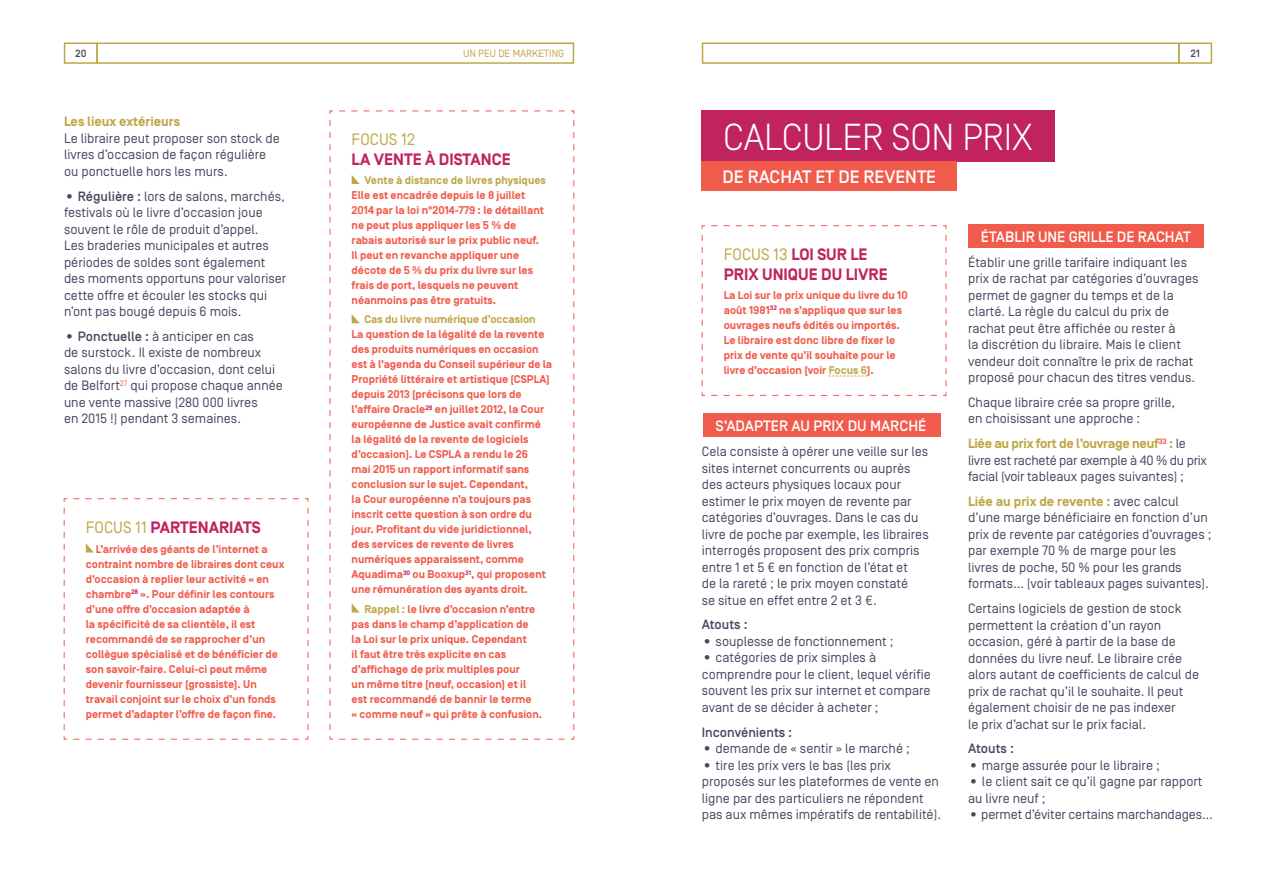
<style>
.page{position:relative;width:1276px;height:893px;background:#fff}
.page>*{position:absolute;margin:0;border:0;box-sizing:border-box;transform-origin:0 0}
.t1{font:300 37.5px "Simplon BP";letter-spacing:-.01em;color:#fff}
.t2{font:500 18px "Simplon BP";color:#fff}
.t3{font:700 16.5px/19.8px "Simplon BP";color:#c0235e}
.t4{font:16.5px "Simplon BP Regular";color:#bfa849}
.t5{font:500 15px "Simplon BP";color:#fff}
.t6{font:13.5px/16.5px "Simplon BP Regular";color:#494760}
.t7{font:13.5px/16.5px "Simplon BP Regular";letter-spacing:-.02em;color:#494760}
.t8{font:700 13.5px "Simplon BP";color:#bfa849}
.t9{font:700 13.5px "Simplon BP";letter-spacing:-.02em;color:#bfa849}
.t10{font:500 13.5px "Simplon BP";color:#494760}
.t11{font:700 11.25px/15px "Simplon BP";color:#f15b4c}
.t12{font:700 11.25px "Simplon BP";color:#bfa849}
.t13{font:10.5px "Simplon BP Regular";color:#bfa849}
.t14{font:500 10.5px "Simplon BP";color:#494760}
.s1{font-family:"Simplon BP";font-weight:500}
.s2{font-family:"Simplon BP Regular";font-weight:400;color:#bfa849}
.s3{color:#bfa849}
.s4{font-family:"Simplon BP Regular";font-weight:400;color:#494760}
</style>
<div class="page">
<svg style="left:701px;top:42px;width:512px;height:22px"></svg>
<svg style="left:63px;top:42px;width:512px;height:22px"></svg>
<svg style="left:329px;top:110px;width:245px;height:630px"></svg>
<svg style="left:701px;top:225px;width:245px;height:171px"></svg>
<div style="left:702px;top:111px;width:352px;height:51px;background:#c0235e"></div>
<div style="left:703px;top:413px;width:237px;height:24px;background:#f15b4c"></div>
<div style="left:968px;top:224px;width:235px;height:24px;background:#f15b4c"></div>
<div style="left:702px;top:161px;width:255px;height:30px;background:#f15b4c"></div>
<svg style="left:63px;top:498px;width:246px;height:242px"></svg>
<p class="t14" style="left:75px;top:47px;width:13px">20</p>
<p class="t13" style="left:463px;top:47px;width:22px">un peu</p>
<p class="t13" style="left:498px;top:47px;width:21px">de marketi</p>
<p class="t13" style="left:552px;top:47px;width:13px">ng</p>
<p class="t14" style="left:1190px;top:47px;width:11px">21</p>
<p class="t8" style="left:64px;top:114px;width:118px">Les lieux extérieurs</p>
<p class="t6" style="left:64px;top:130px;width:217px">Le libraire peut proposer son stock de livres d’occasion de façon régulière ou ponctuelle hors les murs.</p>
<p class="t6" style="left:64px;top:188px;width:224px">• <span class="s1">RÉGULIÈRE :</span> lors de salons, marchés, festivals où le livre d’occasion joue souvent le rôle de produit d’appel.<br>Les braderies municipales et autres périodes de soldes sont également des moments opportuns pour valoriser cette offre et écouler les stocks qui n’ont pas bougé depuis 6 mois.</p>
<p class="t6" style="left:64px;top:328px;width:220px">• <span class="s1">PONCTUELLE :</span> à anticiper en cas<br>de surstock. Il existe de nombreux salons du livre d’occasion, dont celui de Belfort<sup>27</sup> qui propose chaque année une vente massive (280 000 livres<br>en 2015 !) pendant 3 semaines.</p>
<p class="t4" style="left:86px;top:518px;width:10px">focus</p>
<p class="t3" style="left:135px;top:518px;width:127px"><span class="s2">11</span> partenariats</p>
<p class="t11" style="left:86px;top:542px;width:200px;text-indent:10px">L’arrivée des géants de l’internet a contraint nombre de libraires dont ceux d’occasion à replier leur activité « en chambre<sup>28</sup> ». Pour définir les contours d’une offre d’occasion adaptée à<br>la spécificité de sa clientèle, il est recommandé de se rapprocher d’un collègue spécialisé et de bénéficier de son savoir-faire. Celui-ci peut même devenir fournisseur (grossiste). Un travail conjoint sur le choix d’un fonds permet d’adapter l’offre de façon fine.</p>
<p class="t4" style="left:352px;top:130px;width:10px">focus</p>
<p class="t4" style="left:401px;top:130px;width:16px">12</p>
<p class="t3" style="left:352px;top:150px;width:160px">la vente à distance</p>
<p class="t12" style="left:364px;top:174px;width:183px">Vente à distance de livres physiques</p>
<p class="t11" style="left:352px;top:188px;width:194px">Elle est encadrée depuis le 8 juillet 2014 par la loi n°2014-779 : le détaillant ne peut plus appliquer les 5 % de rabais autorisé sur le prix public neuf.<br>Il peut en revanche appliquer une décote de 5 % du prix du livre sur les frais de port, lesquels ne peuvent néanmoins pas être gratuits.</p>
<p class="t12" style="left:364px;top:313px;width:173px">Cas du livre numérique d’occasion</p>
<p class="t11" style="left:352px;top:327px;width:202px">La question de la légalité de la revente des produits numériques en occasion est à l’agenda du Conseil supérieur de la Propriété littéraire et artistique (CSPLA) depuis 2013 (précisons que lors de l’affaire Oracle<sup>29</sup> en juillet 2012, la Cour européenne de Justice avait confirmé la légalité de la revente de logiciels d’occasion). Le CSPLA a rendu le 26<br>mai 2015 un rapport informatif sans conclusion sur le sujet. Cependant,<br>la Cour européenne n’a toujours pas inscrit cette question à son ordre du jour. Profitant du vide juridictionnel, des services de revente de livres numériques apparaissent, comme Aquadima<sup>30</sup> ou Booxup<sup>31</sup>, qui proposent une rémunération des ayants droit.</p>
<p class="t11" style="left:352px;top:602px;width:192px;text-indent:13px"><span class="s3">Rappel :</span> le livre d’occasion n’entre pas dans le champ d’application de<br>la Loi sur le prix unique. Cependant<br>il faut être très explicite en cas d’affichage de prix multiples pour<br>un même titre (neuf, occasion) et il est recommandé de bannir le terme<br>« comme neuf » qui prête à confusion.</p>
<h1 class="t1" style="left:723px;top:115px;width:311px">CALCULER SON PRIX</h1>
<h2 class="t2" style="left:722px;top:167px;width:215px">DE RACHAT ET DE REVENTE</h2>
<p class="t3" style="left:724px;top:245px;width:165px;text-indent:49px"><span class="s2">13</span> loi sur le prix uniqu e du livre</p>
<p class="t11" style="left:724px;top:288px;width:185px">La Loi sur le prix unique du livre du 10 août 1981<sup>32</sup> ne s’applique que sur les ouvrages neufs édités ou importés.<br>Le libraire est donc libre de fixer le prix de vente qu’il souhaite pour le livre d’occasion (voir <span class="s3">Focus 6</span>).</p>
<p class="t4" style="left:724px;top:244px;width:10px">focus</p>
<p class="t5" style="left:715px;top:417px;width:212px">S’ADAPTER AU PRIX DU MARCHÉ</p>
<p class="t6" style="left:702px;top:443px;width:228px">Cela consiste à opérer une veille sur les sites internet concurrents ou auprès des acteurs physiques locaux pour estimer le prix moyen de revente par catégories d’ouvrages. Dans le cas du livre de poche par exemple, les libraires interrogés proposent des prix compris entre 1 et 5 € en fonction de l’état et<br>de la rareté ; le prix moyen constaté<br>se situe en effet entre 2 et 3 €.</p>
<p class="t10" style="left:702px;top:617px;width:47px">ATOUTS :</p>
<p class="t6" style="left:702px;top:633px;width:193px">• souplesse de fonctionnement ;</p>
<p class="t6" style="left:702px;top:649px;width:230px">• catégories de prix simples à comprendre pour le client, lequel vérifie souvent les prix sur internet et compare avant de se décider à acheter ;</p>
<p class="t10" style="left:702px;top:724px;width:92px">INCONVÉNIENTS :</p>
<p class="t6" style="left:702px;top:740px;width:209px">• demande de « sentir » le marché ;</p>
<p class="t6" style="left:702px;top:757px;width:241px">• tire les prix vers le bas (les prix proposés sur les plateformes de vente en ligne par des particuliers ne répondent pas aux mêmes impératifs de rentabilité).</p>
<p class="t5" style="left:981px;top:228px;width:212px">ÉTABLIR UNE GRILLE DE RACHAT</p>
<p class="t6" style="left:968px;top:254px;width:232px">Établir une grille tarifaire indiquant les prix de rachat par catégories d’ouvrages permet de gagner du temps et de la clarté. La règle du calcul du prix de rachat peut être affichée ou rester à<br>la discrétion du libraire. Mais le client vendeur doit connaître le prix de rachat proposé pour chacun des titres vendus.</p>
<p class="t6" style="left:968px;top:394px;width:209px">Chaque libraire crée sa propre grille, en choisissant une approche :</p>
<p class="t9" style="left:968px;top:436px;width:219px">Liée au prix fort de l’ouvrage neuf<sup>33</sup> : <span class="s4">le</span></p>
<p class="t7" style="left:968px;top:452px;width:240px">livre est racheté par exemple à 40 % du prix facial (voir tableaux pages suivantes) ;</p>
<p class="t8" style="left:968px;top:493px;width:212px">Liée au prix de revente : <span class="s4">avec calcul</span></p>
<p class="t6" style="left:968px;top:509px;width:245px">d’une marge bénéficiaire en fonction d’un prix de revente par catégories d’ouvrages ; par exemple 70 % de marge pour les<br>livres de poche, 50 % pour les grands formats… (voir tableaux pages suivantes).</p>
<p class="t6" style="left:968px;top:600px;width:232px">Certains logiciels de gestion de stock permettent la création d’un rayon occasion, géré à partir de la base de données du livre neuf. Le libraire crée alors autant de coefficients de calcul de prix de rachat qu’il le souhaite. Il peut également choisir de ne pas indexer<br>le prix d’achat sur le prix facial.</p>
<p class="t10" style="left:968px;top:741px;width:47px">ATOUTS :</p>
<p class="t6" style="left:968px;top:757px;width:193px">• marge assurée pour le libraire ;</p>
<p class="t6" style="left:968px;top:773px;width:236px">• le client sait ce qu’il gagne par rapport au livre neuf ;</p>
<p class="t6" style="left:968px;top:806px;width:246px">• permet d’éviter certains marchandages…</p>
</div>
